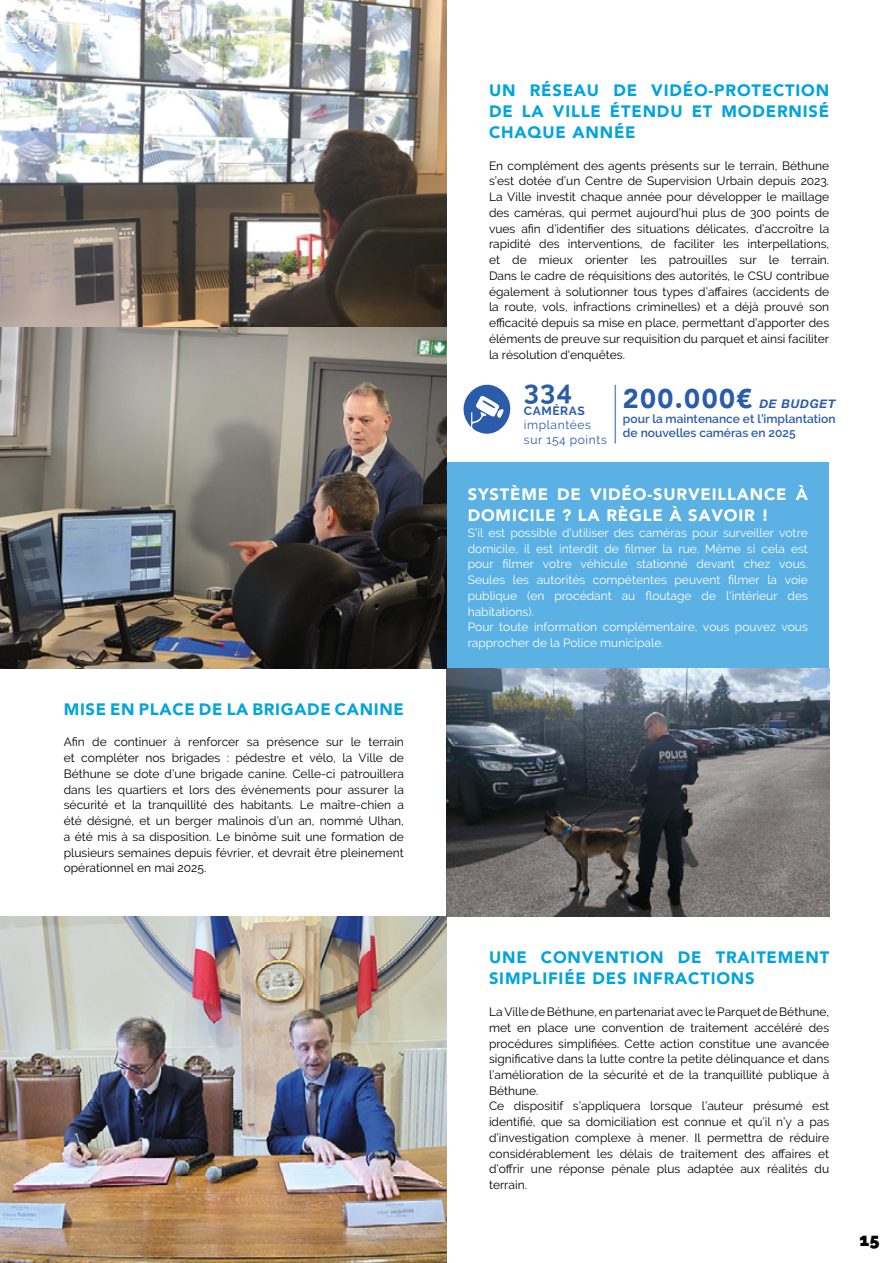
<style>
.page{position:relative;width:893px;height:1263px;background:#fff}
.page>*{position:absolute;margin:0;border:0;box-sizing:border-box;transform-origin:0 0}
.t1{font:900 27px "Avenir";letter-spacing:.05em;color:#2a5caa}
.t2{font:700 27px "Raleway";color:#2a5caa}
.t3{font:900 18px "Raleway";color:#000}
.t4{font:900 16.5px/21px "Avenir";letter-spacing:.05em;color:#01a4de;text-align:justify}
.t5{font:900 16.5px/21px "Avenir";letter-spacing:.05em;color:#fff}
.t6{font:12px/15.8px "Raleway";color:#000;text-align:justify}
.t7{font:12px/15.8px "Raleway";color:#fff}
.t8{font:600 12px/14.4px "Raleway";color:#2a5caa}
.t9{font:12px/14.4px "Raleway";letter-spacing:.05em;color:#2a5caa}
.t10{font:italic 700 12px "Helvetica Neue";letter-spacing:.05em;color:#2a5caa}
.t11{font:700 12px "Raleway";letter-spacing:.05em;color:#2a5caa}
</style>
<div class="page">
<div style="left:446px;top:462px;width:383px;height:206px;background:#5bb1e3"></div>
<img style="left:0;top:0;width:446px;height:668px">
<img style="left:0;top:916px;width:446px;height:347px">
<img style="left:446px;top:668px;width:383px;height:248px">
<svg style="left:463px;top:384px;width:48px;height:50px"></svg>
<hr style="left:615px;top:385px;width:1px;height:58px;background:#2a5caa">
<h3 class="t4" style="left:64px;top:698px;width:342px">MISE EN PLACE DE LA BRIGADE CANINE</h3>
<p class="t6" style="left:64px;top:734px;width:342px">Afin de continuer à renforcer sa présence sur le terrain et compléter nos brigades : pédestre et vélo, la Ville de Béthune se dote d’une brigade canine. Celle-ci patrouillera dans les quartiers et lors des événements pour assurer la sécurité et la tranquillité des habitants. Le maître-chien a été désigné, et un berger malinois d’un an, nommé Ulhan, a été mis à sa disposition. Le binôme suit une formation de plusieurs semaines depuis février, et devrait être pleinement opérationnel en mai 2025.</p>
<h3 class="t4" style="left:489px;top:80px;width:342px">UN RÉSEAU DE VIDÉO-PROTECTION DE LA VILLE ÉTENDU ET MODERNISÉ CHAQUE ANNÉE</h3>
<p class="t6" style="left:489px;top:158px;width:342px">En complément des agents présents sur le terrain, Béthune s’est dotée d’un Centre de Supervision Urbain depuis 2023.<br>La Ville investit chaque année pour développer le maillage des caméras, qui permet aujourd’hui plus de 300 points de vues afin d’identifier des situations délicates, d’accroître la rapidité des interventions, de faciliter les interpellations, et de mieux orienter les patrouilles sur le terrain.<br>Dans le cadre de réquisitions des autorités, le CSU contribue également à solutionner tous types d’affaires (accidents de la route, vols, infractions criminelles) et a déjà prouvé son efficacité depuis sa mise en place, permettant d’apporter des éléments de preuve sur requisition du parquet et ainsi faciliter la résolution d'enquêtes.</p>
<h1 class="t2" style="left:524px;top:375px;width:50px">334</h1>
<p class="t11" style="left:524px;top:404px;width:62px">CAMÉRAS</p>
<p class="t9" style="left:524px;top:418px;width:84px">implantées sur 154 points</p>
<h1 class="t1" style="left:623px;top:376px;width:131px">200.000€</h1>
<p class="t10" style="left:759px;top:397px;width:77px">DE BUDGET</p>
<p class="t8" style="left:623px;top:411px;width:214px">pour la maintenance et l’implantation de nouvelles caméras en 2025</p>
<h3 class="t5" style="left:468px;top:483px;width:342px">SYSTÈME DE VIDÉO-SURVEILLANCE À<br>DOMICILE ? LA RÈGLE À SAVOIR !</h3>
<p class="t7" style="left:468px;top:525px;width:342px">S'il est possible d'utiliser des caméras pour surveiller votre domicile, il est interdit de filmer la rue. Même si cela est pour filmer votre véhicule stationné devant chez vous.<br>Seules les autorités compétentes peuvent filmer la voie publique (en procédant au floutage de l'intérieur des habitations).<br>Pour toute information complémentaire, vous pouvez vous rapprocher de la Police municipale.</p>
<h3 class="t4" style="left:489px;top:946px;width:342px">UNE CONVENTION DE TRAITEMENT<br>SIMPLIFIÉE DES INFRACTIONS</h3>
<p class="t6" style="left:489px;top:1004px;width:342px;text-align:left">La Ville de Béthune, en partenariat avec le Parquet de Béthune, met en place une convention de traitement accéléré des procédures simplifiées. Cette action constitue une avancée significative dans la lutte contre la petite délinquance et dans l’amélioration de la sécurité et de la tranquillité publique à Béthune.<br>Ce dispositif s’appliquera lorsque l’auteur présumé est identifié, que sa domiciliation est connue et qu’il n’y a pas d’investigation complexe à mener. Il permettra de réduire considérablement les délais de traitement des affaires et d’offrir une réponse pénale plus adaptée aux réalités du terrain.</p>
<h2 class="t3" style="left:860px;top:1229px;width:21px">15</h2>
</div>
